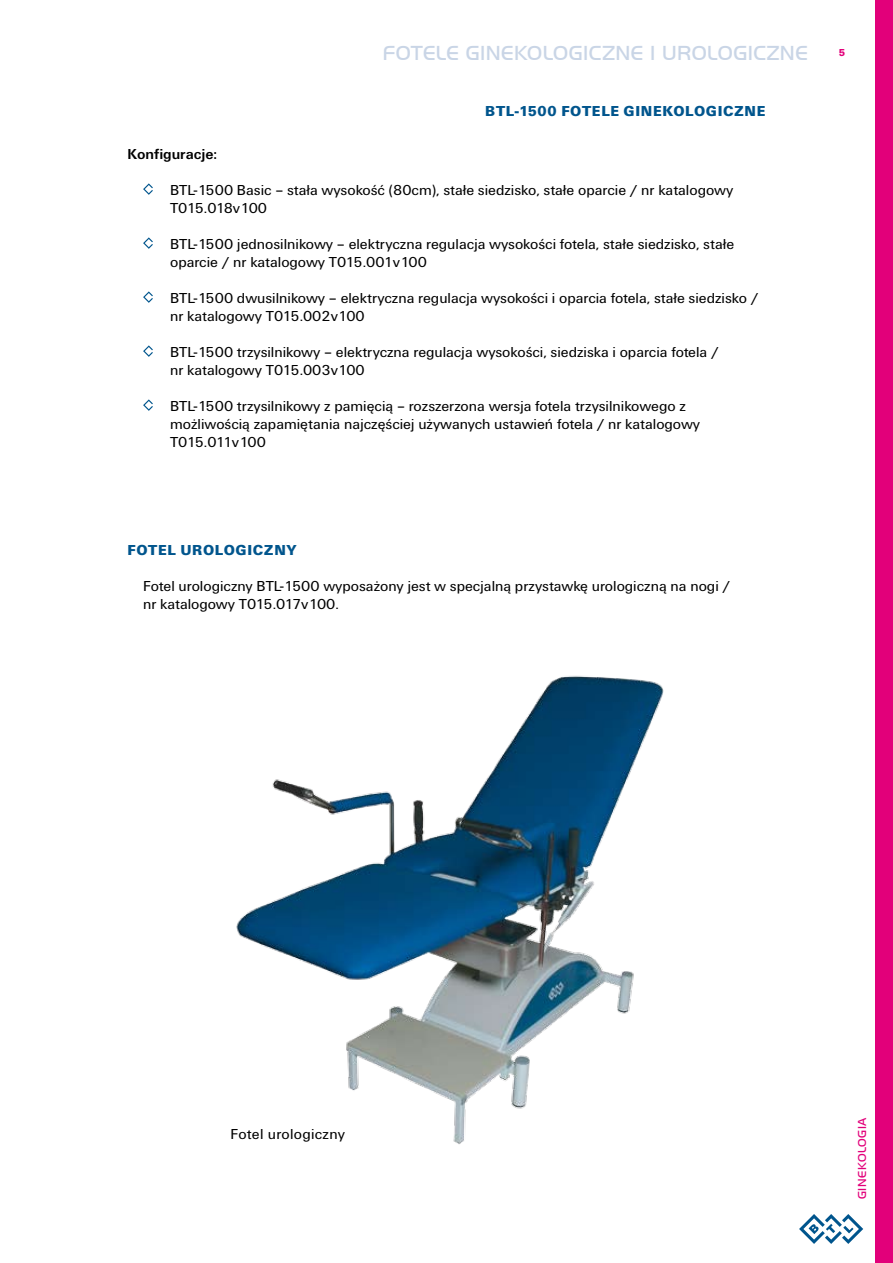
<style>
.page{position:relative;width:893px;height:1263px;background:#fff}
.page>*{position:absolute;margin:0;border:0;box-sizing:border-box;transform-origin:0 0}
.t1{font:21px "Handel Got D Ligh";letter-spacing:.02em;color:#c9d5e6}
.t2{font:15px/18px "U001 TOT";color:#000}
.t3{font:15px "U001 TOT Blac";letter-spacing:.045em;color:#00558d}
.t4{font:15px "U001 TOT";letter-spacing:.02em;color:#000}
.t5{font:700 15px "U001 TOT";color:#000}
.t6{font:12px "Handel Got D Ligh";letter-spacing:.05em;color:#e2007a}
</style>
<div class="page">
<svg style="left:799px;top:1214px;width:64px;height:30px"></svg>
<div style="left:875px;top:0;width:18px;height:1263px;background:#e2007a"></div>
<svg style="left:143px;top:183px;width:10px;height:12px"></svg>
<svg style="left:143px;top:237px;width:10px;height:12px"></svg>
<svg style="left:143px;top:291px;width:10px;height:12px"></svg>
<svg style="left:143px;top:345px;width:10px;height:12px"></svg>
<svg style="left:143px;top:399px;width:10px;height:12px"></svg>
<img style="left:236px;top:675px;width:428px;height:469px">
<h1 class="t1" style="left:383px;top:41px;width:427px">FOTELE GINEKOLOGICZNE I UROLOGICZNE</h1>
<p class="t3" style="left:485px;top:103px;width:282px">BTL-1500 FOTELE GINEKOLOGICZNE</p>
<p class="t5" style="left:128px;top:145px;width:91px">Konfiguracje:</p>
<p class="t2" style="left:170px;top:181px;width:565px">BTL-1500 Basic – stała wysokość (80cm), stałe siedzisko, stałe oparcie / nr katalogowy<br>T015.018v100</p>
<p class="t2" style="left:170px;top:235px;width:566px">BTL-1500 jednosilnikowy – elektryczna regulacja wysokości fotela, stałe siedzisko, stałe oparcie / nr katalogowy T015.001v100</p>
<p class="t2" style="left:170px;top:289px;width:590px">BTL-1500 dwusilnikowy – elektryczna regulacja wysokości i oparcia fotela, stałe siedzisko / nr katalogowy T015.002v100</p>
<p class="t2" style="left:170px;top:343px;width:550px">BTL-1500 trzysilnikowy – elektryczna regulacja wysokości, siedziska i oparcia fotela / nr katalogowy T015.003v100</p>
<p class="t2" style="left:170px;top:397px;width:532px">BTL-1500 trzysilnikowy z pamięcią – rozszerzona wersja fotela trzysilnikowego z możliwością zapamiętania najczęściej używanych ustawień fotela / nr katalogowy<br>T015.011v100</p>
<p class="t3" style="left:128px;top:541px;width:171px">FOTEL UROLOGICZNY</p>
<p class="t2" style="left:143px;top:577px;width:589px">Fotel urologiczny BTL-1500 wyposażony jest w specjalną przystawkę urologiczną na nogi / nr katalogowy T015.017v100.</p>
<p class="t4" style="left:231px;top:1125px;width:116px">Fotel urologiczny</p>
<p class="t6" style="left:855px;top:1199px;width:83px;rotate:-90deg">GINEKOLOGIA</p>
</div>
